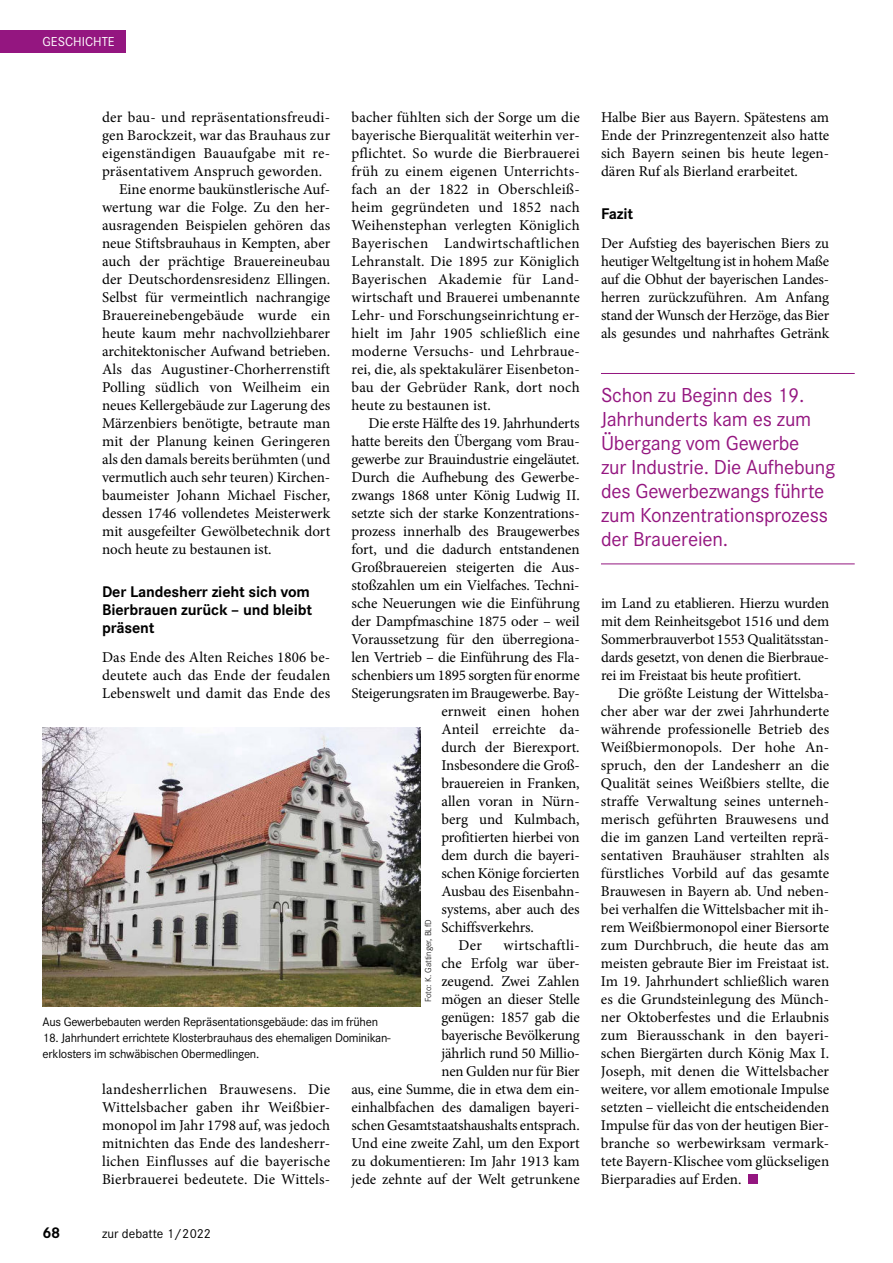
<style>
.page{position:relative;width:893px;height:1263px;background:#fff}
.page>*{position:absolute;margin:0;border:0;box-sizing:border-box;transform-origin:0 0}
.t1{font:21px/24px "Corporate S";letter-spacing:-.01em;color:#941680}
.t2{font:700 16.05px/18px "Corporate S";letter-spacing:-.01em;color:#000}
.t3{font:15px/18px "Minion Pro";letter-spacing:-.005em;color:#000;text-align:justify}
.t4{font:15px "Minion Pro";letter-spacing:.015em;color:#000}
.t5{font:15px "Minion Pro";letter-spacing:.02em;color:#000}
.t6{font:13.5px "Corporate S";color:#000}
.t7{font:13.5px "Corporate S";color:#fff}
.t8{font:12.75px/16px "Corporate S";letter-spacing:-.02em;color:#000}
.t9{font:300 9px "Corporate S";color:#000}
</style>
<div class="page">
<div style="left:748px;top:1174px;width:10px;height:10px;background:#941680"></div>
<hr style="left:601px;top:373px;width:254px;height:1px;background:#941680">
<hr style="left:601px;top:563px;width:254px;height:1px;background:#941680">
<img style="left:43px;top:727px;width:377px;height:279px">
<div style="left:0;top:30px;width:125px;height:23px;background:#941680"></div>
<p class="t7" style="left:43px;top:34px;width:74px">GESCHICHTE</p>
<p class="t3" style="left:351px;top:109px;width:230px">bacher fühlten sich der Sorge um die bayerische Bierqualität weiterhin ver&shy;pflichtet. So wurde die Bierbrauerei früh zu einem eigenen Unterrichts&shy;fach an der 1822 in Oberschleiß&shy;heim gegründeten und 1852 nach Weihenstephan verlegten Königlich Bayerischen Landwirtschaftlichen Lehranstalt. Die 1895 zur Königlich Bayerischen Akademie für Land&shy;wirtschaft und Brauerei umbenannte Lehr- und Forschungseinrichtung er&shy;hielt im Jahr 1905 schließlich eine moderne Versuchs- und Lehrbraue&shy;rei, die, als spektakulärer Eisenbeton&shy;bau der Gebrüder Rank, dort noch heute zu bestaunen ist.</p>
<p class="t3" style="left:369px;top:415px;width:213px">Die erste Hälfte des 19. Jahrhunderts</p>
<p class="t3" style="left:351px;top:433px;width:230px">hatte bereits den Übergang vom Brau-</p>
<p class="t3" style="left:351px;top:451px;width:230px">gewerbe zur Brauindustrie eingeläutet.</p>
<p class="t3" style="left:351px;top:469px;width:230px">Durch die Aufhebung des Gewerbe-</p>
<p class="t3" style="left:351px;top:487px;width:230px">zwangs 1868 unter König Ludwig II.</p>
<p class="t3" style="left:351px;top:505px;width:230px">setzte sich der starke Konzentrations-</p>
<p class="t3" style="left:351px;top:523px;width:230px">prozess innerhalb des Braugewerbes</p>
<p class="t3" style="left:351px;top:541px;width:230px">fort, und die dadurch entstandenen</p>
<p class="t3" style="left:351px;top:559px;width:230px">Großbrauereien steigerten die Aus-</p>
<p class="t3" style="left:351px;top:577px;width:230px">stoßzahlen um ein Vielfaches. Techni-</p>
<p class="t3" style="left:351px;top:595px;width:230px">sche Neuerungen wie die Einführung</p>
<p class="t3" style="left:351px;top:613px;width:230px">der Dampfmaschine 1875 oder – weil</p>
<p class="t3" style="left:351px;top:631px;width:230px">Voraussetzung für den überregiona-</p>
<p class="t3" style="left:351px;top:649px;width:230px">len Vertrieb – die Einführung des Fla-</p>
<p class="t3" style="left:351px;top:667px;width:230px">schenbiers um 1895 sorgten für enorme</p>
<p class="t3" style="left:351px;top:685px;width:230px">Steigerungsraten im Braugewerbe. Bay-</p>
<p class="t3" style="left:441px;top:703px;width:140px">ernweit einen hohen</p>
<p class="t3" style="left:441px;top:721px;width:140px">Anteil erreichte da-</p>
<p class="t3" style="left:441px;top:739px;width:140px">durch der Bierexport.</p>
<p class="t3" style="left:441px;top:757px;width:140px">Insbesondere die Groß-</p>
<p class="t3" style="left:441px;top:775px;width:140px">brauereien in Franken,</p>
<p class="t3" style="left:441px;top:793px;width:140px">allen voran in Nürn-</p>
<p class="t3" style="left:441px;top:811px;width:140px">berg und Kulmbach,</p>
<p class="t3" style="left:441px;top:829px;width:140px">profitierten hierbei von</p>
<p class="t3" style="left:441px;top:847px;width:140px">dem durch die bayeri-</p>
<p class="t3" style="left:441px;top:865px;width:140px">schen Könige forcierten</p>
<p class="t3" style="left:441px;top:883px;width:140px">Ausbau des Eisenbahn-</p>
<p class="t3" style="left:441px;top:901px;width:140px">systems, aber auch des</p>
<p class="t3" style="left:441px;top:919px;width:94px">Schiffsverkehrs.</p>
<p class="t3" style="left:458px;top:937px;width:25px">Der</p>
<p class="t4" style="left:102px;top:110px;width:230px">der bau- und repräsentationsfreudi-</p>
<p class="t4" style="left:102px;top:128px;width:230px">gen Barockzeit, war das Brauhaus zur</p>
<p class="t5" style="left:102px;top:146px;width:230px">eigenständigen Bauaufgabe mit re-</p>
<p class="t3" style="left:102px;top:163px;width:222px">präsentativem Anspruch geworden.</p>
<p class="t3" style="left:119px;top:181px;width:213px">Eine enorme baukünstlerische Auf-</p>
<p class="t3" style="left:102px;top:199px;width:230px">wertung war die Folge. Zu den her-</p>
<p class="t3" style="left:102px;top:217px;width:230px">ausragenden Beispielen gehören das</p>
<p class="t3" style="left:102px;top:235px;width:230px">neue Stiftsbrauhaus in Kempten, aber</p>
<p class="t3" style="left:102px;top:253px;width:230px">auch der prächtige Brauereineubau</p>
<p class="t3" style="left:102px;top:271px;width:230px">der Deutschordensresidenz Ellingen.</p>
<p class="t3" style="left:102px;top:289px;width:230px">Selbst für vermeintlich nachrangige</p>
<p class="t4" style="left:102px;top:308px;width:230px">Brauereinebengebäude wurde ein</p>
<p class="t3" style="left:102px;top:325px;width:230px">heute kaum mehr nachvollziehbarer</p>
<p class="t3" style="left:102px;top:343px;width:230px">architektonischer Aufwand betrieben.</p>
<p class="t3" style="left:102px;top:361px;width:230px">Als das Augustiner-Chorherrenstift</p>
<p class="t3" style="left:102px;top:379px;width:230px">Polling südlich von Weilheim ein</p>
<p class="t3" style="left:102px;top:397px;width:230px">neues Kellergebäude zur Lagerung des</p>
<p class="t3" style="left:102px;top:415px;width:230px">Märzenbiers benötigte, betraute man</p>
<p class="t3" style="left:102px;top:433px;width:230px">mit der Planung keinen Geringeren</p>
<p class="t3" style="left:102px;top:451px;width:230px">als den damals bereits berühmten (und</p>
<p class="t3" style="left:102px;top:469px;width:230px">vermutlich auch sehr teuren) Kirchen-</p>
<p class="t3" style="left:102px;top:487px;width:230px">baumeister Johann Michael Fischer,</p>
<p class="t3" style="left:102px;top:505px;width:230px">dessen 1746 vollendetes Meisterwerk</p>
<p class="t3" style="left:102px;top:523px;width:230px">mit ausgefeilter Gewölbetechnik dort</p>
<p class="t3" style="left:102px;top:541px;width:171px">noch heute zu bestaunen ist.</p>
<p class="t2" style="left:102px;top:584px;width:212px">Der Landesherr zieht sich vom<br>Bierbrauen zurück – und bleibt präsent</p>
<p class="t3" style="left:102px;top:649px;width:230px">Das Ende des Alten Reiches 1806 be&shy;deutete auch das Ende der feudalen Lebenswelt und damit das Ende des</p>
<p class="t9" style="left:425px;top:1002px;width:84px;rotate:-90deg">Foto: K. Gattinger, BLfD</p>
<p class="t3" style="left:351px;top:937px;width:230px;text-align:right">wirtschaftli-<br>che Erfolg war über-<br>zeugend. Zwei Zahlen<br>mögen an dieser Stelle<br>genügen: 1857 gab die<br>bayerische Bevölkerung<br>jährlich rund 50 Millio-<br>nen Gulden nur für Bier<br>aus, eine Summe, die in etwa dem ein&shy;einhalbfachen des damaligen bayeri&shy;schen Gesamtstaatshaushalts entsprach.<br>Und eine zweite Zahl, um den Export zu dokumentieren: Im Jahr 1913 kam jede zehnte auf der Welt getrunkene</p>
<p class="t8" style="left:43px;top:1013px;width:337px">Aus Gewerbebauten werden Repräsentationsgebäude: das im frühen</p>
<p class="t8" style="left:43px;top:1030px;width:349px">18. Jahrhundert errichtete Klosterbrauhaus des ehemaligen Dominikan&shy;erklosters im schwäbischen Obermedlingen.</p>
<p class="t3" style="left:102px;top:1081px;width:230px">landesherrlichen Brauwesens. Die Wittelsbacher gaben ihr Weißbier&shy;monopol im Jahr 1798 auf, was jedoch mitnichten das Ende des landesherr&shy;lichen Einflusses auf die bayerische Bierbrauerei bedeutete. Die Wittels-</p>
<p class="t2" style="left:43px;top:1225px;width:19px">68</p>
<p class="t6" style="left:102px;top:1229px;width:110px">zur debatte 1/2022</p>
<p class="t3" style="left:601px;top:109px;width:230px">Halbe Bier aus Bayern. Spätestens am Ende der Prinzregentenzeit also hatte sich Bayern seinen bis heute legen&shy;dären Ruf als Bierland erarbeitet.</p>
<p class="t2" style="left:601px;top:206px;width:34px">Fazit</p>
<p class="t3" style="left:601px;top:235px;width:230px">Der Aufstieg des bayerischen Biers zu heutiger Weltgeltung ist in hohem Maße auf die Obhut der bayerischen Landes&shy;herren zurückzuführen. Am Anfang stand der Wunsch der Herzöge, das Bier als gesundes und nahrhaftes Getränk</p>
<h1 class="t1" style="left:601px;top:384px;width:236px">Schon zu Beginn des 19.<br>Jahrhunderts kam es zum<br>Übergang vom Gewerbe<br>zur Industrie. Die Aufhebung des Gewerbezwangs führte zum Konzentrationsprozess der Brauereien.</h1>
<p class="t3" style="left:601px;top:595px;width:230px">im Land zu etablieren. Hierzu wurden mit dem Reinheitsgebot 1516 und dem Sommerbrauverbot 1553 Qualitätsstan&shy;dards gesetzt, von denen die Bierbraue&shy;rei im Freistaat bis heute profitiert.</p>
<p class="t3" style="left:601px;top:685px;width:230px;text-indent:17px">Die größte Leistung der Wittelsba&shy;cher aber war der zwei Jahrhunderte währende professionelle Betrieb des Weißbiermonopols. Der hohe An&shy;spruch, den der Landesherr an die Qualität seines Weißbiers stellte, die straffe Verwaltung seines unterneh&shy;merisch geführten Brauwesens und die im ganzen Land verteilten reprä&shy;sentativen Brauhäuser strahlten als fürstliches Vorbild auf das gesamte Brauwesen in Bayern ab. Und neben&shy;bei verhalfen die Wittelsbacher mit ih&shy;rem Weißbiermonopol einer Biersorte zum Durchbruch, die heute das am meisten gebraute Bier im Freistaat ist.<br>Im 19. Jahrhundert schließlich waren es die Grundsteinlegung des Münch&shy;ner Oktoberfestes und die Erlaubnis zum Bierausschank in den bayeri&shy;schen Biergärten durch König Max I.<br>Joseph, mit denen die Wittelsbacher weitere, vor allem emotionale Impulse setzten – vielleicht die entscheidenden Impulse für das von der heutigen Bier&shy;branche so werbewirksam vermark&shy;tete Bayern-Klischee vom glückseligen Bierparadies auf Erden.</p>
</div>
